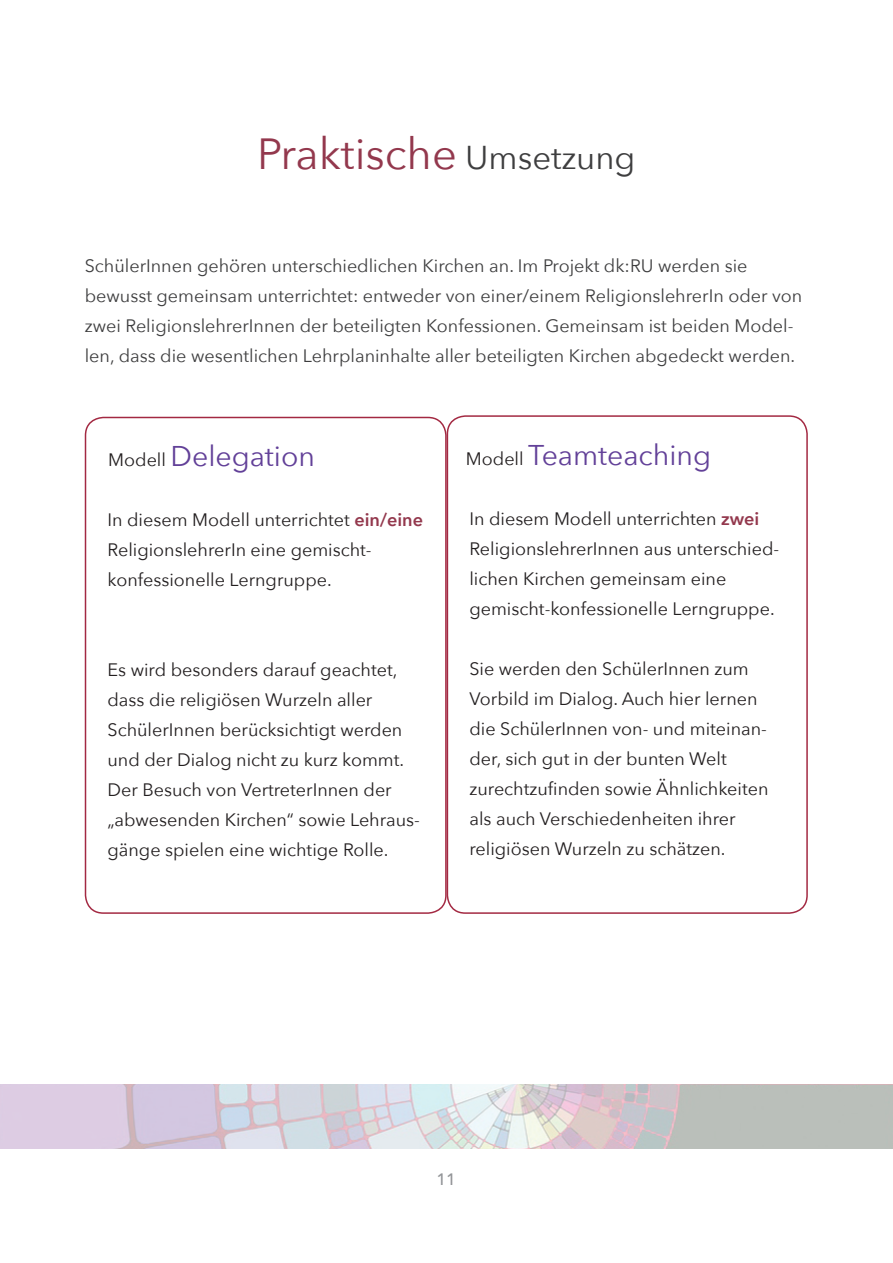
<style>
.page{position:relative;width:893px;height:1263px;background:#fff}
.page>*{position:absolute;margin:0;border:0;box-sizing:border-box;transform-origin:0 0}
.t1{font:43.5px "Avenir Next";color:#93384d}
.t2{font:28.5px "Avenir Next";color:#624098}
.t3{font:18px/30px "Avenir Next";color:#231f20}
.t4{font:18px/30px "Avenir Next";color:#3e3e3f}
.t5{font:500 16.5px "Avenir Next";color:#939598}
.s1{font-size:33px;color:#3e3e3f}
.s2{font-size:18px;color:#231f20}
.s3{font-weight:600;color:#93384d}
</style>
<div class="page">
<img style="left:0;top:1085px;width:893px;height:63px">
<div style="left:85px;top:417px;width:362px;height:497px;border:2px solid #a32942;border-radius:18px"></div>
<div style="left:447px;top:415px;width:361px;height:499px;border:2px solid #a32942;border-radius:18px"></div>
<h1 class="t1" style="left:257px;top:117px;width:380px">Praktische <span class="s1">Umsetzung</span></h1>
<p class="t4" style="left:85px;top:250px;width:719px">SchülerInnen gehören unterschiedlichen Kirchen an. Im Projekt dk:RU werden sie bewusst gemeinsam unterrichtet: entweder von einer/einem ReligionslehrerIn oder von zwei ReligionslehrerInnen der beteiligten Konfessionen. Gemeinsam ist beiden Model&shy;len, dass die wesentlichen Lehrplaninhalte aller beteiligten Kirchen abgedeckt werden.</p>
<h2 class="t2" style="left:108px;top:432px;width:208px"><span class="s2">Modell</span> Delegation</h2>
<p class="t3" style="left:108px;top:504px;width:317px">In diesem Modell unterrichtet <span class="s3">ein/eine<br></span>ReligionslehrerIn eine gemischt&shy;konfessionelle Lerngruppe.</p>
<p class="t3" style="left:108px;top:654px;width:314px">Es wird besonders darauf geachtet, dass die religiösen Wurzeln aller SchülerInnen berücksichtigt werden und der Dialog nicht zu kurz kommt.<br>Der Besuch von VertreterInnen der „abwesenden Kirchen“ sowie Lehraus&shy;gänge spielen eine wichtige Rolle.</p>
<h2 class="t2" style="left:466px;top:431px;width:247px"><span class="s2">Modell</span> Teamteaching</h2>
<p class="t3" style="left:469px;top:503px;width:311px">In diesem Modell unterrichten <span class="s3">zwei </span>ReligionslehrerInnen aus unterschied&shy;lichen Kirchen gemeinsam eine gemischt-konfessionelle Lerngruppe.</p>
<p class="t3" style="left:469px;top:653px;width:301px">Sie werden den SchülerInnen zum Vorbild im Dialog. Auch hier lernen die SchülerInnen von- und miteinan&shy;der, sich gut in der bunten Welt zurechtzufinden sowie Ähnlichkeiten als auch Verschiedenheiten ihrer religiösen Wurzeln zu schätzen.</p>
<p class="t5" style="left:436px;top:1165px;width:21px">11</p>
</div>
